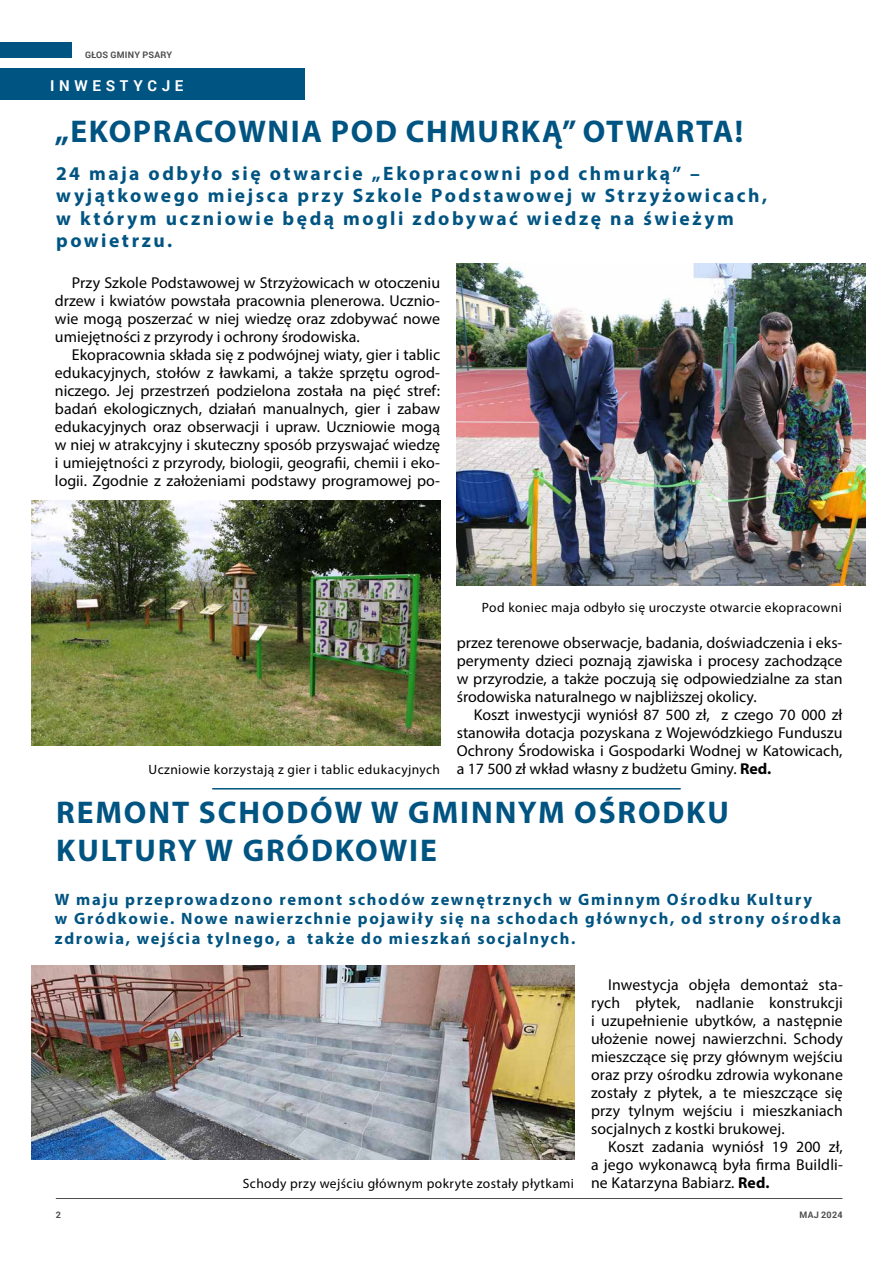
<style>
.page{position:relative;width:893px;height:1263px;background:#fff}
.page>*{position:absolute;margin:0;border:0;box-sizing:border-box;transform-origin:0 0}
.Headline{font:700 31.5px/37.8px "Myriad Pro";letter-spacing:.055em;color:#005482}
.Fourth_tittle{font:700 19.5px/22.5px "Myriad Pro";letter-spacing:.13em;color:#005482}
.Fourth_tittle-2{font:700 16.5px/19.8px "Myriad Pro";letter-spacing:.1em;color:#005482}
.Details{font:15.75px/18px "Myriad Pro";color:#000;text-align:justify}
.Info_Text_7{font:700 15px "Roboto";letter-spacing:.315em;color:#fff}
.Details-2{font:13.5px "Myriad Pro";letter-spacing:.03em;color:#000}
.t1{font:700 9px "Roboto";letter-spacing:.025em;color:#4d4d4f}
.s1{font-weight:700}
</style>
<div class="page">
<div style="left:0;top:68px;width:305px;height:31px;background:#005482"></div>
<img style="left:31px;top:501px;width:409px;height:244px">
<hr style="left:212px;top:788px;width:469px;height:1px;background:#005482">
<img style="left:457px;top:264px;width:409px;height:321px">
<img style="left:31px;top:965px;width:543px;height:194px">
<hr style="left:56px;top:1198px;width:786px;height:1px;background:#4d4d4f">
<div style="left:0;top:43px;width:72px;height:15px;background:#005482"></div>
<p class="t1" style="left:85px;top:48px;width:89px">GŁOS GMINY PSARY</p>
<p class="Info_Text_7" style="left:50px;top:75px;width:135px">INWESTYCJE</p>
<p class="Headline" style="left:55px;top:111px;width:690px">„EKOPRACOWNIA POD CHMURKĄ” OTWARTA!</p>
<p class="Fourth_tittle" style="left:56px;top:161px;width:712px">24 maja odbyło się otwarcie „Ekopracowni pod chmurką” – wyjątkowego miejsca przy Szkole Podstawowej w Strzyżowicach, w którym uczniowie będą mogli zdobywać wiedzę na świeżym powietrzu.</p>
<p class="Details" style="left:55px;top:273px;width:387px;text-indent:17px">Przy Szkole Podstawowej w Strzyżowicach w otoczeniu drzew i kwiatów powstała pracownia plenerowa. Ucznio&shy;wie mogą poszerzać w niej wiedzę oraz zdobywać nowe umiejętności z przyrody i ochrony środowiska.</p>
<p class="Details" style="left:55px;top:345px;width:387px;text-indent:17px">Ekopracownia składa się z podwójnej wiaty, gier i tablic edukacyjnych, stołów z ławkami, a także sprzętu ogrod&shy;niczego. Jej przestrzeń podzielona została na pięć stref: badań ekologicznych, działań manualnych, gier i zabaw edukacyjnych oraz obserwacji i upraw. Uczniowie mogą w niej w atrakcyjny i skuteczny sposób przyswajać wiedzę i umiejętności z przyrody, biologii, geografii, chemii i eko&shy;logii. Zgodnie z założeniami podstawy programowej po-</p>
<p class="Details-2" style="left:482px;top:599px;width:361px">Pod koniec maja odbyło się uroczyste otwarcie ekopracowni</p>
<p class="Details" style="left:457px;top:633px;width:387px">przez terenowe obserwacje, badania, doświadczenia i eks&shy;perymenty dzieci poznają zjawiska i procesy zachodzące w przyrodzie, a także poczują się odpowiedzialne za stan środowiska naturalnego w najbliższej okolicy.</p>
<p class="Details" style="left:457px;top:705px;width:387px;text-indent:17px">Koszt inwestycji wyniósł 87 500 zł, z czego 70 000 zł stanowiła dotacja pozyskana z Wojewódzkiego Funduszu Ochrony Środowiska i Gospodarki Wodnej w Katowicach, a 17 500 zł wkład własny z budżetu Gminy. <span class="s1">Red.</span></p>
<p class="Details-2" style="left:149px;top:761px;width:293px">Uczniowie korzystają z gier i tablic edukacyjnych</p>
<p class="Headline" style="left:56px;top:793px;width:674px">REMONT SCHODÓW W GMINNYM OŚRODKU<br>KULTURY W GRÓDKOWIE</p>
<p class="Fourth_tittle-2" style="left:55px;top:888px;width:788px">W maju przeprowadzono remont schodów zewnętrznych w Gminnym Ośrodku Kultury<br>w Gródkowie. Nowe nawierzchnie pojawiły się na schodach głównych, od strony ośrodka zdrowia, wejścia tylnego, a także do mieszkań socjalnych.</p>
<p class="Details" style="left:591px;top:975px;width:253px;text-indent:17px">Inwestycja objęła demontaż sta&shy;rych płytek, nadlanie konstrukcji i uzupełnienie ubytków, a następnie ułożenie nowej nawierzchni. Schody mieszczące się przy głównym wejściu oraz przy ośrodku zdrowia wykonane zostały z płytek, a te mieszczące się przy tylnym wejściu i mieszkaniach socjalnych z kostki brukowej.</p>
<p class="Details" style="left:591px;top:1137px;width:253px;text-indent:17px">Koszt zadania wyniósł 19 200 zł, a jego wykonawcą była firma Buildli&shy;ne Katarzyna Babiarz. <span class="s1">Red.</span></p>
<p class="Details-2" style="left:243px;top:1175px;width:333px">Schody przy wejściu głównym pokryte zostały płytkami</p>
<p class="t1" style="left:56px;top:1208px;width:7px">2</p>
<p class="t1" style="left:800px;top:1208px;width:44px">MAJ 2024</p>
</div>
